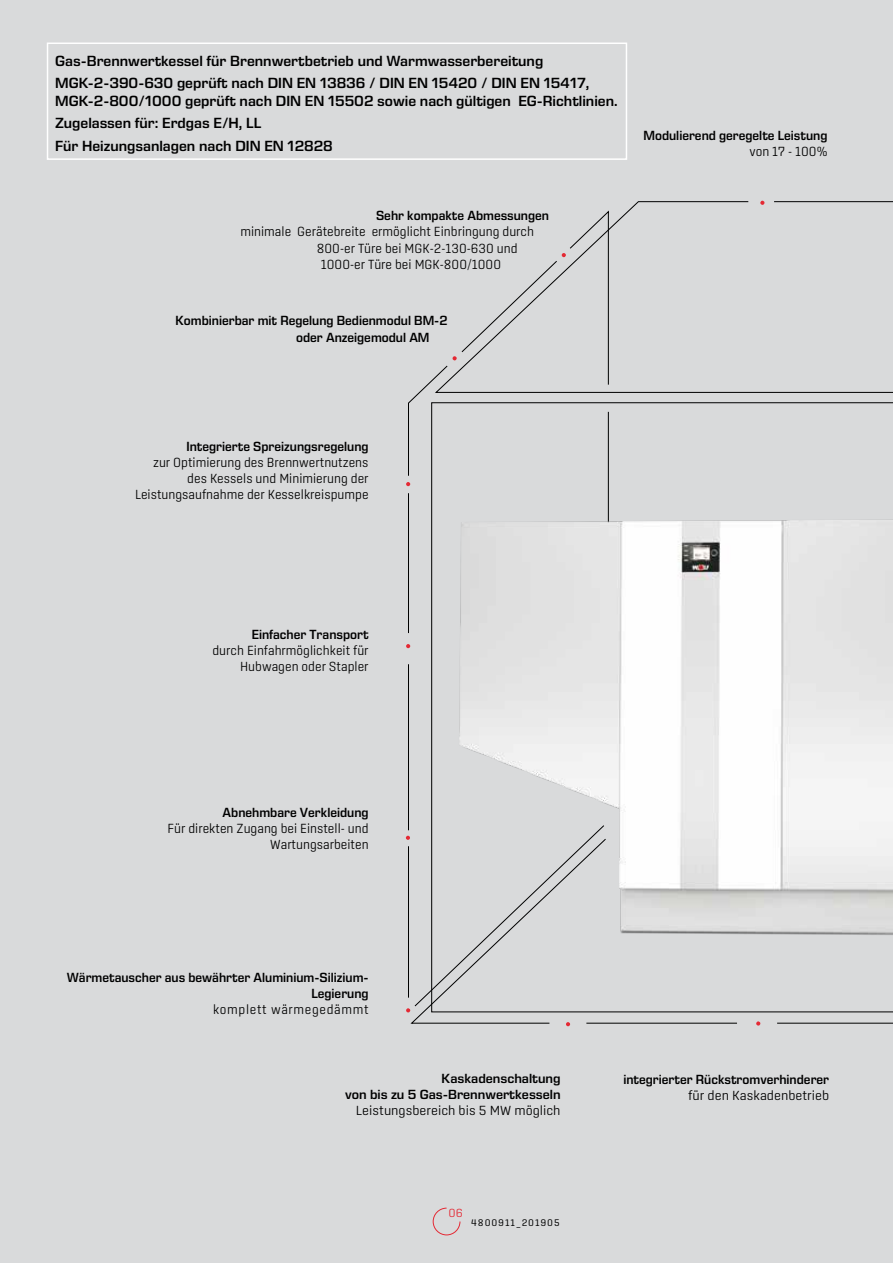
<style>
.page{position:relative;width:893px;height:1263px;background:#d9dadb}
.page>*{position:absolute;margin:0;border:0;box-sizing:border-box;transform-origin:0 0}
.t1{font:600 15px/22.2px "Eurostile Next LT Pro";color:#000}
.t2{font:300 13.5px/16.2px "Center";color:#000;text-align:right;scale:.95 1}
.t3{font:600 13.5px/16.2px "Eurostile Next LT Pro";color:#000;scale:.95 1}
.t4{font:300 13.5px "Center";color:#000}
.t5{font:600 13.5px/16.2px "Eurostile Next LT Pro";color:#000;text-align:right}
.t6{font:300 13.5px "Center";letter-spacing:.05em;color:#000;scale:.95 1}
.t7{font:300 12px "Center";color:#e42934}
.t8{font:9.75px "Center";letter-spacing:.09em;color:#000}
</style>
<div class="page">
<svg style="left:432px;top:1207px;width:29px;height:29px"></svg>
<svg style="left:609px;top:201px;width:284px;height:29px"></svg>
<hr style="left:774px;top:201px;width:119px;height:1px;background:#000">
<hr style="left:586px;top:1023px;width:151px;height:1px;background:#000">
<svg style="left:406px;top:644px;width:4px;height:4px"></svg>
<svg style="left:406px;top:482px;width:4px;height:4px"></svg>
<svg style="left:760px;top:201px;width:5px;height:4px"></svg>
<svg style="left:756px;top:1021px;width:4px;height:5px"></svg>
<svg style="left:408px;top:210px;width:201px;height:266px"></svg>
<hr style="left:408px;top:493px;width:1px;height:140px;background:#000">
<hr style="left:408px;top:664px;width:1px;height:90px;background:#000">
<hr style="left:408px;top:750px;width:1px;height:80px;background:#000">
<svg style="left:406px;top:830px;width:200px;height:196px"></svg>
<hr style="left:777px;top:1023px;width:116px;height:1px;background:#000">
<div style="left:47px;top:43px;width:580px;height:117px;border:2px solid #fff"></div>
<img style="left:421px;top:355px;width:472px;height:592px">
<p class="t1" style="left:55px;top:50px;width:536px">Gas-Brennwertkessel für Brennwertbetrieb und Warmwasserbereitung<br>MGK-2-390-630 geprüft nach DIN EN 13836 / DIN EN 15420 / DIN EN 15417,</p>
<p class="t1" style="left:55px;top:90px;width:564px">MGK-2-800/1000 geprüft nach DIN EN 15502 sowie nach gültigen EG-Richtlinien.<br>Zugelassen für: Erdgas E/H, LL<br>Für Heizungsanlagen nach DIN EN 12828</p>
<p class="t3" style="left:376px;top:208px;width:184px">Sehr kompakte Abmessungen</p>
<p class="t2" style="left:317px;top:224px;width:230px;text-align:left;text-indent:-76px">minimale Gerätebreite ermöglicht Einbringung durch<br>800-er Türe bei MGK-2-130-630 und<br>1000-er Türe bei MGK-800/1000</p>
<p class="t3" style="left:296px;top:313px;width:161px;text-indent:-121px">Kombinierbar mit Regelung Bedienmodul BM-2 oder Anzeigemodul AM</p>
<p class="t3" style="left:643px;top:127px;width:195px">Modulierend geregelte Leistung</p>
<p class="t2" style="left:749px;top:143px;width:84px">von 17 - 100%</p>
<p class="t3" style="left:186px;top:438px;width:193px">Integrierte Spreizungsregelung</p>
<p class="t2" style="left:135px;top:454px;width:247px">zur Optimierung des Brennwertnutzens des Kessels und Minimierung der<br>Leistungsaufnahme der Kesselkreispumpe</p>
<p class="t3" style="left:252px;top:626px;width:125px">Einfacher Transport</p>
<p class="t2" style="left:212px;top:642px;width:166px">durch Einfahrmöglichkeit für<br>Hubwagen oder Stapler</p>
<p class="t3" style="left:223px;top:804px;width:155px">Abnehmbare Verkleidung</p>
<p class="t2" style="left:168px;top:820px;width:213px">Für direkten Zugang bei Einstell- und<br>Wartungsarbeiten</p>
<p class="t3" style="left:67px;top:969px;width:319px;text-align:right">Wärmetauscher aus bewährter Aluminium-Silizium-<br>Legierung</p>
<p class="t6" style="left:213px;top:1002px;width:165px">komplett wärmegedämmt</p>
<p class="t5" style="left:345px;top:1070px;width:217px">Kaskadenschaltung<br>von bis zu 5 Gas-Brennwertkesseln</p>
<p class="t4" style="left:356px;top:1103px;width:206px">Leistungsbereich bis 5 MW möglich</p>
<p class="t7" style="left:449px;top:1206px;width:16px">06</p>
<p class="t8" style="left:471px;top:1217px;width:90px">4800911_201905</p>
<p class="t3" style="left:623px;top:1071px;width:218px">integrierter Rückstromverhinderer</p>
<p class="t4" style="left:688px;top:1088px;width:142px">für den Kaskadenbetrieb</p>
</div>
